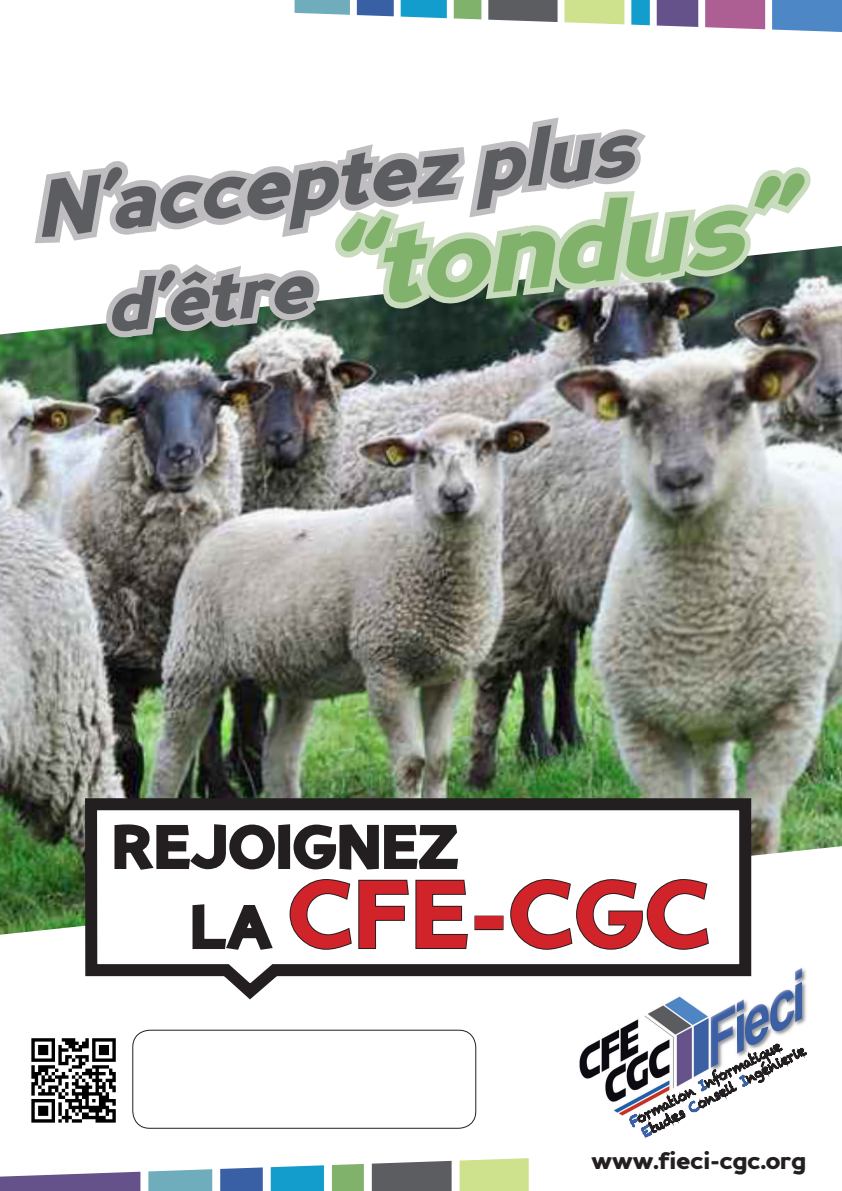
<style>
.page{position:relative;width:842px;height:1191px;background:#fff}
.page>*{position:absolute;margin:0;border:0;box-sizing:border-box;transform-origin:0 0}
.t1{font:italic 900 112px "Perspective Sans";color:#80b26c}
.t2{font:900 96px "Perspective Sans";letter-spacing:-.01em;color:#d1232a}
.t3{font:italic 900 80px "Perspective Sans";color:#5b5d60}
.t4{font:900 60px "Perspective Sans";letter-spacing:-.01em;color:#231f20}
.t5{font:900 24px "Perspective Sans";letter-spacing:-.025em;color:#231f20}
.s1{font-size:72px;color:#5b5d60}
.s2{font-size:60px;color:#231f20}
</style>
<div class="page">
<img style="left:579px;top:968px;width:227px;height:148px">
<svg style="left:629px;top:1042px;width:178px;height:96px"></svg>
<svg style="left:295px;top:0;width:55px;height:15px"></svg>
<svg style="left:357px;top:0;width:37px;height:16px"></svg>
<svg style="left:401px;top:0;width:46px;height:18px"></svg>
<svg style="left:454px;top:0;width:27px;height:19px"></svg>
<svg style="left:488px;top:0;width:69px;height:22px;background:#646669"></svg>
<svg style="left:564px;top:0;width:60px;height:24px"></svg>
<svg style="left:631px;top:0;width:19px;height:25px"></svg>
<svg style="left:657px;top:0;width:41px;height:27px"></svg>
<div style="left:705px;top:0;width:60px;height:29px;background:#ad5e93"></div>
<div style="left:772px;top:0;width:70px;height:32px;background:#4d87c6"></div>
<svg style="left:0;top:1171px;width:140px;height:20px;background:#7d6d9c"></svg>
<svg style="left:148px;top:1169px;width:64px;height:22px"></svg>
<svg style="left:220px;top:1167px;width:43px;height:24px"></svg>
<svg style="left:271px;top:1165px;width:53px;height:26px"></svg>
<svg style="left:332px;top:1164px;width:32px;height:27px"></svg>
<svg style="left:372px;top:1160px;width:80px;height:31px;background:#67696c"></svg>
<div style="left:460px;top:1158px;width:69px;height:33px;background:#cee18d"></div>
<div style="left:132px;top:1029px;width:344px;height:99px;border:1px solid #231f20;border-radius:17px"></div>
<img style="left:31px;top:1038px;width:85px;height:85px">
<img style="left:0;top:246px;width:842px;height:688px">
<svg style="left:28px;top:117px;width:791px;height:232px"></svg>
<svg style="left:79px;top:792px;width:678px;height:215px"></svg>
<svg style="left:113px;top:823px;width:346px;height:48px"></svg>
<svg style="left:192px;top:903px;width:82px;height:48px"></svg>
<svg style="left:289px;top:878px;width:180px;height:72px"></svg>
<div style="left:474px;top:915px;width:30px;height:15px;border:2px solid #231f20"></div>
<svg style="left:509px;top:878px;width:201px;height:72px"></svg>
<p class="t3" style="left:29px;top:162px;width:603px;rotate:-6deg">N’acceptez plus</p>
<p class="t1" style="left:96px;top:227px;width:691px;rotate:-6deg"><span class="s1">d’être</span> “tondus”</p>
<p class="t4" style="left:112px;top:811px;width:349px">REJOIGNEZ</p>
<p class="t2" style="left:190px;top:857px;width:523px"><span class="s2">LA</span> CFE-CGC</p>
<p class="t5" style="left:591px;top:1146px;width:217px">www.fieci-cgc.org</p>
</div>
